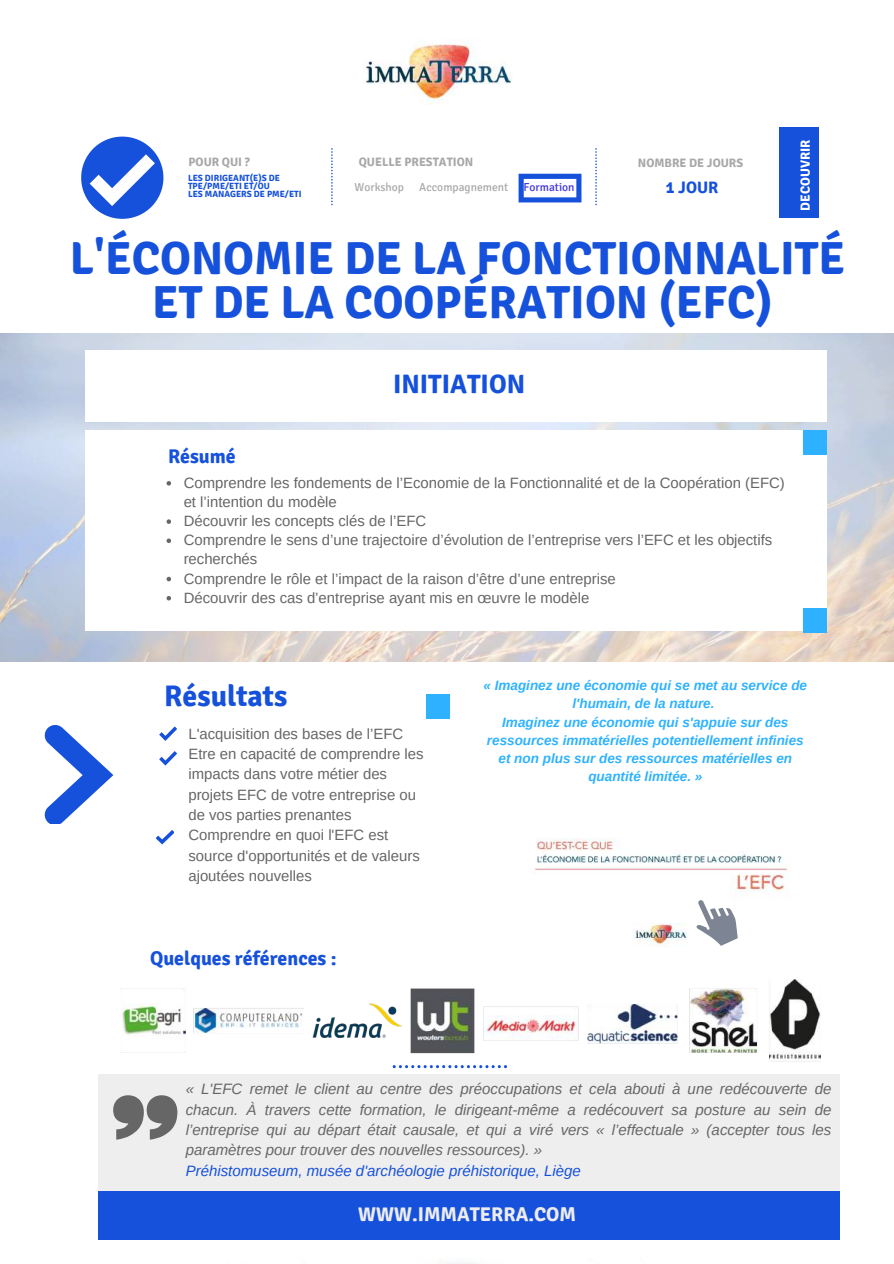
<style>
.page{position:relative;width:894px;height:1264px;background:#fff}
.page>*{position:absolute;margin:0;border:0;box-sizing:border-box;transform-origin:0 0}
.t1{font:700 46.35px/44px "Signika";color:#1651dc;text-align:center}
.t2{font:700 29.85px "Signika";color:#1651dc}
.t3{font:700 26.55px "Signika";color:#1651dc}
.t4{font:700 19.8px "Signika";color:#1651dc}
.t5{font:700 19.8px "Signika";color:#ededed}
.t6{font:700 16.5px "Signika";color:#1651dc}
.t7{font:italic 15px/20.2px "Arimo";color:#666;text-align:justify}
.t8{font:italic 15px "Arimo";color:#1651dc}
.t9{font:14.85px/20.2px "Arimo";color:#666}
.t10{font:italic 700 13.5px/18px "Arimo";color:#2eb2ff;text-align:center}
.t11{font:700 13.2px "Signika";color:#fff}
.t12{font:700 12.15px "Signika";color:#a8a8a8}
.t13{font:11.55px "Signika";color:#a8a8a8}
.t14{font:11.55px "Signika";color:#3d32e2}
.t15{font:700 9px/7.9px "Signika";color:#1651dc}
</style>
<div class="page">
<img style="left:0;top:334px;width:893px;height:327px">
<img style="left:535px;top:838px;width:253px;height:109px">
<div style="left:86px;top:430px;width:741px;height:201px;background:#fff"></div>
<img style="left:366px;top:38px;width:146px;height:67px">
<div style="left:86px;top:350px;width:741px;height:71px;background:#fff"></div>
<div style="left:98px;top:1074px;width:741px;height:117px;background:#eee"></div>
<svg style="left:45px;top:725px;width:68px;height:98px"></svg>
<svg style="left:159px;top:726px;width:17px;height:15px"></svg>
<svg style="left:156px;top:830px;width:17px;height:14px"></svg>
<svg style="left:518px;top:174px;width:63px;height:28px"></svg>
<div style="left:778px;top:127px;width:40px;height:90px;background:#1651dc"></div>
<div style="left:803px;top:607px;width:24px;height:25px;background:#2eb2ff"></div>
<div style="left:425px;top:693px;width:24px;height:25px;background:#2eb2ff"></div>
<div style="left:803px;top:430px;width:24px;height:24px;background:#2eb2ff"></div>
<svg style="left:392px;top:1065px;width:115px;height:3px"></svg>
<svg style="left:81px;top:137px;width:82px;height:82px"></svg>
<svg style="left:331px;top:148px;width:1px;height:57px"></svg>
<svg style="left:595px;top:148px;width:1px;height:57px"></svg>
<div style="left:98px;top:1190px;width:741px;height:49px;background:#1651dc"></div>
<svg style="left:159px;top:751px;width:17px;height:14px"></svg>
<svg style="left:682px;top:886px;width:64px;height:61px"></svg>
<svg style="left:166px;top:481px;width:5px;height:4px"></svg>
<svg style="left:166px;top:519px;width:5px;height:5px"></svg>
<svg style="left:166px;top:538px;width:5px;height:5px"></svg>
<svg style="left:166px;top:577px;width:5px;height:4px"></svg>
<svg style="left:166px;top:596px;width:5px;height:4px"></svg>
<img style="left:120px;top:979px;width:701px;height:81px">
<p class="t12" style="left:188px;top:155px;width:63px">POUR QUI ?</p>
<p class="t15" style="left:188px;top:174px;width:115px">LES DIRIGEANT(E)S DE<br>TPE/PME/ETI ET/OU<br>LES MANAGERS DE PME/ETI</p>
<p class="t12" style="left:358px;top:154px;width:116px">QUELLE PRESTATION</p>
<p class="t13" style="left:354px;top:181px;width:51px">Workshop</p>
<p class="t13" style="left:419px;top:181px;width:90px">Accompagnement</p>
<p class="t14" style="left:523px;top:181px;width:52px">Formation</p>
<p class="t12" style="left:637px;top:155px;width:107px">NOMBRE DE JOURS</p>
<p class="t6" style="left:665px;top:178px;width:54px">1 JOUR</p>
<p class="t11" style="left:797px;top:211px;width:72px;rotate:-90deg">DECOUVRIR</p>
<h1 class="t1" style="left:70px;top:237px;width:776px">L'ÉCONOMIE DE LA FONCTIONNALITÉ<br>ET DE LA COOPÉRATION (EFC)</h1>
<h3 class="t4" style="left:168px;top:445px;width:69px">Résumé</h3>
<h3 class="t3" style="left:393px;top:367px;width:134px">INITIATION</h3>
<p class="t9" style="left:184px;top:473px;width:602px;line-height:19.2px">Comprendre les fondements de l’Economie de la Fonctionnalité et de la Coopération (EFC) et l’intention du modèle<br>Découvrir les concepts clés de l’EFC<br>Comprendre le sens d’une trajectoire d’évolution de l’entreprise vers l’EFC et les objectifs recherchés<br>Comprendre le rôle et l’impact de la raison d’être d’une entreprise<br>Découvrir des cas d’entreprise ayant mis en œuvre le modèle</p>
<h2 class="t2" style="left:164px;top:677px;width:124px">Résultats</h2>
<p class="t9" style="left:188px;top:723px;width:236px">L'acquisition des bases de l’EFC<br>Etre en capacité de comprendre les impacts dans votre métier des projets EFC de votre entreprise ou de vos parties prenantes<br>Comprendre en quoi l'EFC est source d'opportunités et de valeurs ajoutées nouvelles</p>
<h3 class="t4" style="left:150px;top:946px;width:188px">Quelques références :</h3>
<p class="t10" style="left:483px;top:676px;width:325px">« Imaginez une économie qui se met au service de l'humain, de la nature.<br>Imaginez une économie qui s'appuie sur des ressources immatérielles potentiellement infinies et non plus sur des ressources matérielles en quantité limitée. »</p>
<p class="t7" style="left:186px;top:1079px;width:647px">« L'EFC remet le client au centre des préoccupations et cela abouti à une redécouverte de chacun. À travers cette formation, le dirigeant-même a redécouvert sa posture au sein de l’entreprise qui au départ était causale, et qui a viré vers « l’effectuale » (accepter tous les paramètres pour trouver des nouvelles ressources). »</p>
<p class="t8" style="left:186px;top:1161px;width:396px">Préhistomuseum, musée d'archéologie préhistorique, Liège</p>
<h3 class="t5" style="left:358px;top:1202px;width:219px">WWW.IMMATERRA.COM</h3>
</div>
